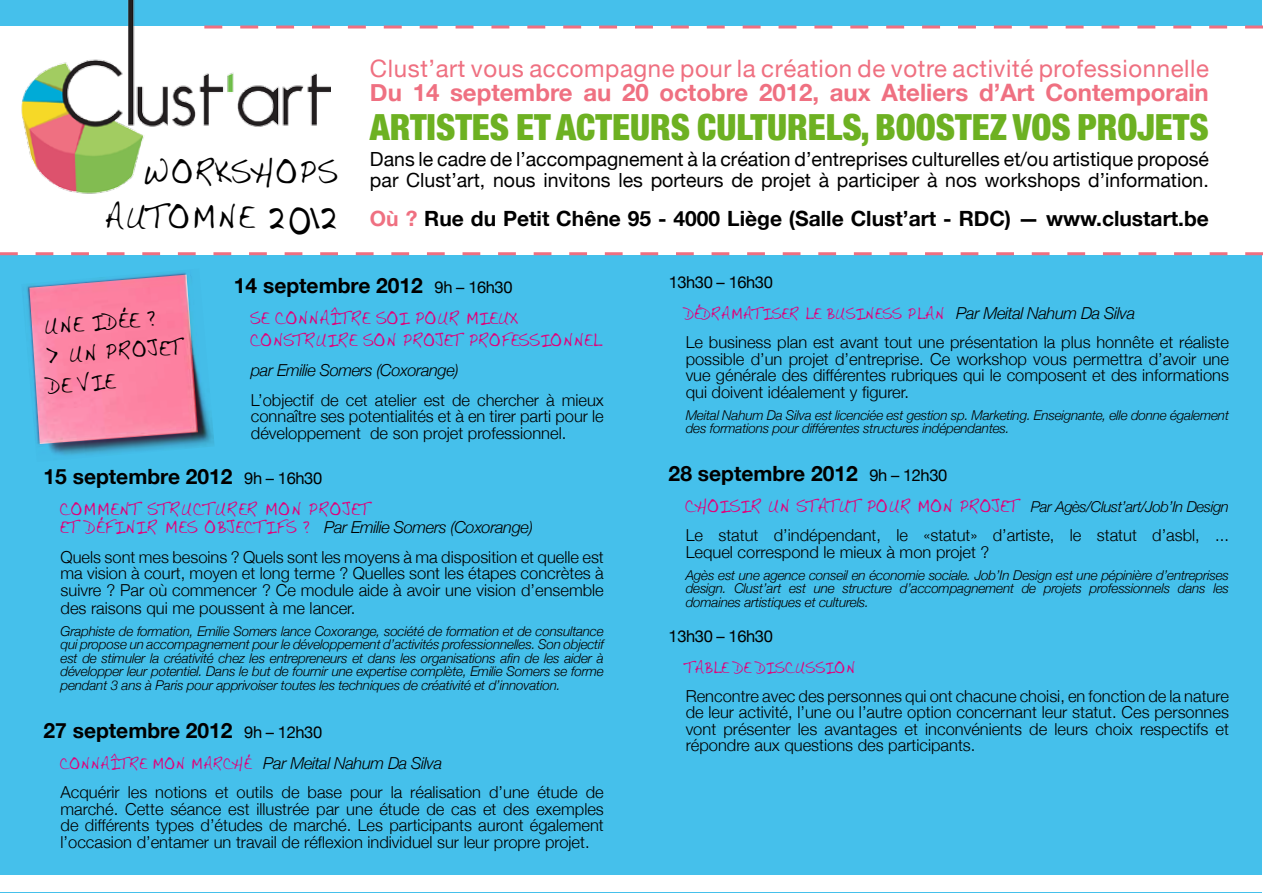
<style>
.page{position:relative;width:1263px;height:893px;background:#fff}
.page>*{position:absolute;margin:0;border:0;box-sizing:border-box;transform-origin:0 0}
.t1{font:900 condensed 36px "Helvetica Neue";color:#6db122}
.t2{font:italic 33.75px/45px "Handwriting Dakota";color:#000;text-align:right;scale:.85 1}
.t3{font:24px "Helvetica Neue";letter-spacing:.025em;color:#ef7081}
.t4{font:700 24px "Helvetica Neue";color:#ef7081}
.t5{font:italic 22.5px/30px "Handwriting Dakota";color:#000;scale:.85 1}
.t6{font:700 21px "Helvetica Neue";color:#000}
.t7{font:19.5px/21px "Helvetica Neue";color:#000}
.t8{font:italic 18px/21.6px "Handwriting Dakota";color:#e2007a;scale:.85 1}
.t9{font:300 16.5px/16.5px "Helvetica Neue";color:#000;text-align:justify}
.t10{font:italic 16.5px "Handwriting Dakota";color:#e2007a;scale:.85 1}
.t11{font:italic 300 16.5px "Helvetica Neue";letter-spacing:-.025em;color:#000}
.t12{font:16.5px "Helvetica Neue";letter-spacing:-.025em;color:#000}
.t13{font:italic 300 15px "Helvetica Neue";letter-spacing:-.03em;color:#000}
.t14{font:italic 300 13.5px/13.5px "Helvetica Neue";letter-spacing:-.015em;color:#000;text-align:justify}
.s1{font-size:45px}
.s2{color:#ef7081}
.s3{font-weight:400;font-size:16.5px}
.s4{font-family:"Handwriting Dakota";font-weight:400;font-style:italic;font-size:18px;color:#e2007a}
.s5{font-style:italic}
.s6{font-family:"Handwriting Dakota";font-weight:400;font-style:italic;color:#e2007a}
.s7{font-family:"Helvetica Neue";font-weight:300;color:#000}
.s8{font-family:"Handwriting Dakota";font-weight:400;font-size:18px;color:#e2007a}
</style>
<div class="page">
<div style="left:1px;top:255px;width:1261px;height:637px;background:#45c0eb"></div>
<div style="left:1px;top:0;width:1261px;height:26px;background:#45c0eb"></div>
<img style="left:21px;top:0;width:310px;height:194px">
<svg style="left:0;top:252px;width:1263px;height:3px"></svg>
<svg style="left:204px;top:26px;width:1059px;height:3px"></svg>
<img style="left:26px;top:272px;width:188px;height:184px">
<img style="left:29px;top:275px;width:169px;height:169px">
<div style="left:1px;top:875px;width:1261px;height:17px;background:#fff"></div>
<h2 class="t2" style="left:106px;top:149px;width:311px">WORKSHOPS<br>AUTOMNE<span class="s1">2012</span></h2>
<h3 class="t3" style="left:370px;top:54px;width:840px">Clust’art vous accompagne pour la création de votre activité professionnelle</h3>
<h3 class="t4" style="left:370px;top:77px;width:840px">Du 14 septembre au 20 octobre 2012, aux Ateliers d’Art Contemporain</h3>
<h1 class="t1" style="left:370px;top:105px;width:840px">ARTISTES ET ACTEURS CULTURELS, BOOSTEZ VOS PROJETS</h1>
<p class="t7" style="left:370px;top:148px;width:841px">Dans le cadre de l’accompagnement à la création d’entreprises culturelles et/ou artistique proposé par Clust’art, nous invitons les porteurs de projet à participer à nos workshops d’information.</p>
<p class="t6" style="left:370px;top:205px;width:840px"><span class="s2">Où ?</span> Rue du Petit Chêne 95 - 4000 Liège (Salle Clust’art - RDC) — www.clustart.be</p>
<h3 class="t5" style="left:44px;top:311px;width:163px;rotate:-4deg">UNE IDÉE ?<br>&gt; UN PROJET<br>DE VIE</h3>
<p class="t6" style="left:234px;top:273px;width:280px">14 septembre 2012 <span class="s3">9h – 16h30</span></p>
<p class="t8" style="left:251px;top:307px;width:429px">S ECONNAÎTRESOIPOURMIEUX<br>CONSTRUIRESONPROJETPROFESSIONNEL</p>
<p class="t11" style="left:251px;top:361px;width:209px">par Emilie Somers (Coxorange)</p>
<p class="t9" style="left:251px;top:391px;width:354px">L’objectif de cet atelier est de chercher à mieux connaître ses potentialités et à en tirer parti pour le développement de son projet professionnel.</p>
<p class="t6" style="left:44px;top:464px;width:280px">15 septembre 2012 <span class="s3">9h – 16h30</span></p>
<p class="t8" style="left:61px;top:498px;width:384px">C OMMENTSTRUCTURERMONPROJET</p>
<p class="t9" style="left:61px;top:512px;width:545px;line-height:29.2px"><span class="s4">ETDÉFINIRMESOBJECTIFS?</span><span class="s5">Par Emilie Somers (Coxorange)<br></span>Quels sont mes besoins ? Quels sont les moyens à ma disposition et quelle est</p>
<p class="t9" style="left:61px;top:565px;width:545px">ma vision à court, moyen et long terme ? Quelles sont les étapes concrètes à suivre ? Par où commencer ? Ce module aide à avoir une vision d’ensemble</p>
<p class="t9" style="left:61px;top:599px;width:296px">des raisons qui me poussent à me lancer.</p>
<p class="t14" style="left:61px;top:624px;width:545px">Graphiste de formation, Emilie Somers lance Coxorange, société de formation et de consultance qui propose un accompagnement pour le développement d’activités professionnelles. Son objectif est de stimuler la créativité chez les entrepreneurs et dans les organisations afin de les aider à développer leur potentiel. Dans le but de fournir une expertise complète, Emilie Somers se forme pendant 3 ans à Paris pour apprivoiser toutes les techniques de créativité et d’innovation.</p>
<p class="t6" style="left:44px;top:718px;width:280px">27 septembre 2012 <span class="s3">9h – 12h30</span></p>
<p class="t9" style="left:61px;top:748px;width:545px;line-height:29.2px"><span class="s6">CONNAÎTREMONMARCHÉ</span><span class="s5">Par Meital Nahum Da Silva<br></span>Acquérir les notions et outils de base pour la réalisation d’une étude de</p>
<p class="t9" style="left:61px;top:800px;width:545px">marché. Cette séance est illustrée par une étude de cas et des exemples de différents types d’études de marché. Les participants auront également l’occasion d’entamer un travail de réflexion individuel sur leur propre projet.</p>
<p class="t12" style="left:669px;top:273px;width:106px">13h30 – 16h30</p>
<p class="t10" style="left:686px;top:304px;width:530px">DÉDRAMATISERLEBUSINESSPLAN<span class="s7">P a r M e i t a l N a h u m D a S i l v a</span></p>
<p class="t9" style="left:686px;top:334px;width:545px">Le business plan est avant tout une présentation la plus honnête et réaliste possible d’un projet d’entreprise. Ce workshop vous permettra d’avoir une vue générale des différentes rubriques qui le composent et des informations qui doivent idéalement y figurer.</p>
<p class="t14" style="left:686px;top:408px;width:545px">Meital Nahum Da Silva est licenciée est gestion sp. Marketing. Enseignante, elle donne également des formations pour différentes structures indépendantes.</p>
<p class="t6" style="left:669px;top:461px;width:280px">28 septembre 2012 <span class="s3">9h – 12h30</span></p>
<p class="t13" style="left:686px;top:498px;width:545px"><span class="s8">CHOISIRUNSTATUTPOURMONPROJET</span>Par Agès/Clust’art/Job’In Design</p>
<p class="t9" style="left:686px;top:527px;width:545px">Le statut d’indépendant, le «statut» d’artiste, le statut d’asbl, ...<br>Lequel correspond le mieux à mon projet ?</p>
<p class="t14" style="left:686px;top:568px;width:545px">Agès est une agence conseil en économie sociale. Job’In Design est une pépinière d’entreprises design. Clust’art est une structure d’accompagnement de projets professionnels dans les domaines artistiques et culturels.</p>
<p class="t12" style="left:669px;top:626px;width:106px">13h30 – 16h30</p>
<p class="t10" style="left:686px;top:657px;width:215px">TAB LED ED ISCUSSION</p>
<p class="t9" style="left:686px;top:687px;width:545px">Rencontre avec des personnes qui ont chacune choisi, en fonction de la nature de leur activité, l’une ou l’autre option concernant leur statut. Ces personnes vont présenter les avantages et inconvénients de leurs choix respectifs et répondre aux questions des participants.</p>
</div>
